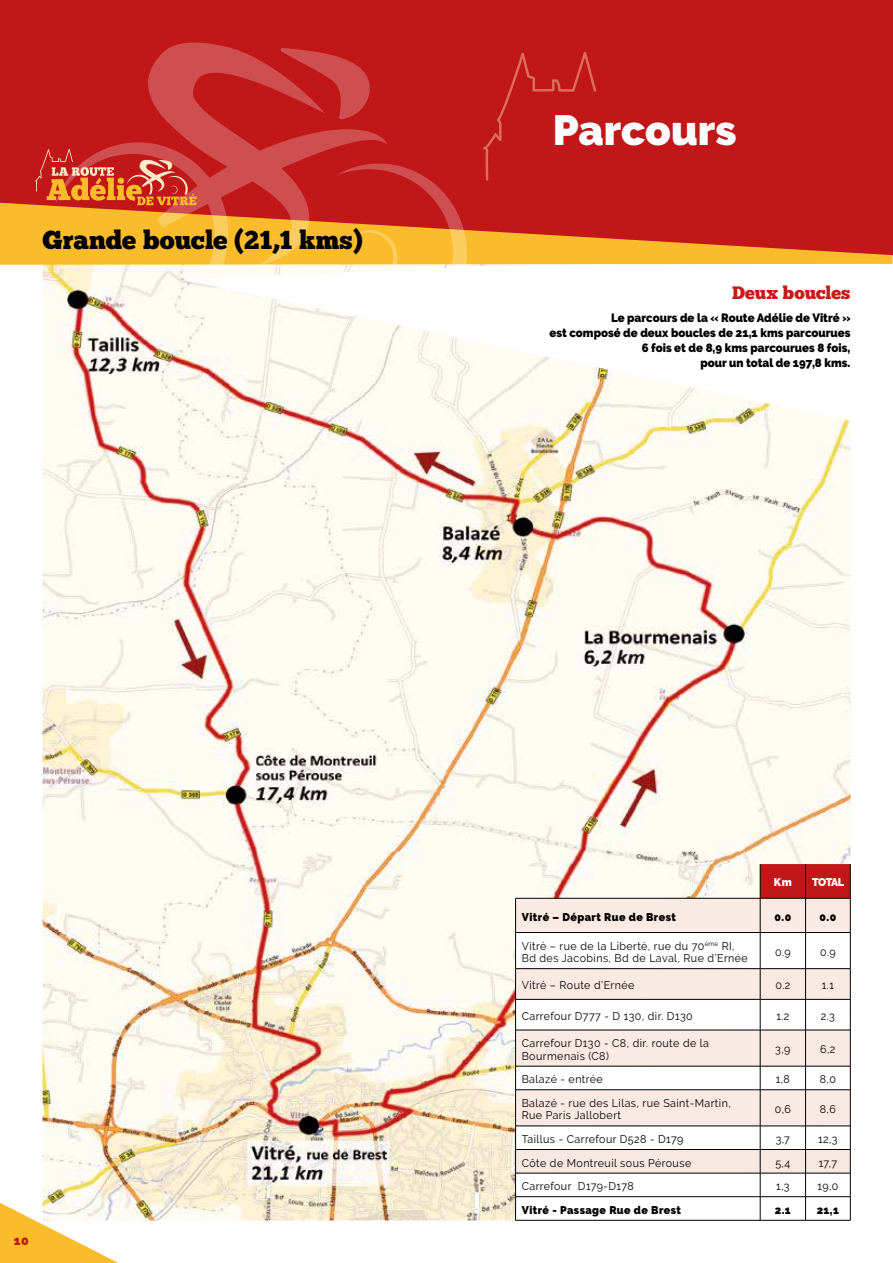
<style>
.page{position:relative;width:893px;height:1263px;background:#fff}
.page>*{position:absolute;margin:0;border:0;box-sizing:border-box;transform-origin:0 0}
.t1{font:900 42px "Raleway";color:#fff}
.t2{font:25.95px "Chunk Five";color:#000}
.t3{font:18px "Chunk Five";color:#cd1719}
.t4{font:900 12.6px "Raleway";color:#c11718}
.t5{font:900 12px/15px "Raleway";color:#000;text-align:right;scale:.95 1}
.t6{font:11.1px/12.6px "Raleway";letter-spacing:.04em;color:#000;scale:.96 1}
.t7{font:900 11.1px "Raleway";letter-spacing:.04em;color:#000;scale:.96 1}
.t8{font:900 11.1px "Raleway";letter-spacing:-.06em;color:#fff;scale:.96 1}
</style>
<div class="page">
<img style="left:43px;top:265px;width:807px;height:955px">
<svg style="left:183px;top:265px;width:668px;height:165px"></svg>
<svg style="left:0;top:255px;width:893px;height:10px;background:#fbc13d"></svg>
<div style="left:0;top:0;width:893px;height:255px;background:#c11718"></div>
<svg style="left:55px;top:34px;width:333px;height:247px;background:#d45639"></svg>
<svg style="left:337px;top:163px;width:131px;height:131px"></svg>
<svg style="left:35px;top:149px;width:161px;height:56px;background:#d24e34"></svg>
<svg style="left:761px;top:864px;width:89px;height:34px;background:#bf1718"></svg>
<div style="left:516px;top:899px;width:334px;height:33px;background:#f9eae3"></div>
<svg style="left:516px;top:933px;width:334px;height:193px;fill:#f9eae3"></svg>
<hr style="left:515px;top:932px;width:1px;height:37px;background:#000">
<hr style="left:760px;top:933px;width:1px;height:35px;background:#000">
<hr style="left:805px;top:933px;width:1px;height:35px;background:#000">
<hr style="left:850px;top:932px;width:1px;height:37px;background:#000">
<hr style="left:515px;top:999px;width:1px;height:31px;background:#000">
<hr style="left:760px;top:999px;width:1px;height:31px;background:#000">
<hr style="left:805px;top:999px;width:1px;height:31px;background:#000">
<hr style="left:850px;top:999px;width:1px;height:31px;background:#000">
<svg style="left:515px;top:1066px;width:1px;height:24px"></svg>
<svg style="left:760px;top:1067px;width:1px;height:22px"></svg>
<svg style="left:805px;top:1067px;width:1px;height:22px"></svg>
<svg style="left:850px;top:1066px;width:1px;height:24px"></svg>
<hr style="left:515px;top:1220px;width:245px;height:1px;background:#000">
<hr style="left:760px;top:1220px;width:45px;height:1px;background:#000">
<hr style="left:805px;top:1220px;width:45px;height:1px;background:#000">
<hr style="left:515px;top:898px;width:245px;height:1px;background:#000">
<hr style="left:760px;top:898px;width:45px;height:1px;background:#000">
<hr style="left:806px;top:898px;width:44px;height:1px;background:#000">
<hr style="left:515px;top:898px;width:1px;height:34px;background:#000">
<hr style="left:760px;top:864px;width:1px;height:34px;background:#000">
<hr style="left:805px;top:864px;width:1px;height:34px;background:#000">
<hr style="left:850px;top:864px;width:1px;height:34px;background:#000">
<hr style="left:760px;top:898px;width:1px;height:34px;background:#000">
<hr style="left:805px;top:898px;width:1px;height:34px;background:#000">
<hr style="left:850px;top:898px;width:1px;height:34px;background:#000">
<hr style="left:516px;top:932px;width:244px;height:1px;background:#000">
<hr style="left:760px;top:932px;width:45px;height:1px;background:#000">
<hr style="left:805px;top:932px;width:45px;height:1px;background:#000">
<hr style="left:516px;top:968px;width:244px;height:1px;background:#000">
<hr style="left:760px;top:968px;width:45px;height:1px;background:#000">
<hr style="left:805px;top:968px;width:45px;height:1px;background:#000">
<hr style="left:515px;top:969px;width:1px;height:30px;background:#000">
<hr style="left:760px;top:969px;width:1px;height:30px;background:#000">
<hr style="left:805px;top:969px;width:1px;height:30px;background:#000">
<hr style="left:850px;top:969px;width:1px;height:30px;background:#000">
<hr style="left:516px;top:999px;width:244px;height:1px;background:#000">
<hr style="left:760px;top:999px;width:45px;height:1px;background:#000">
<hr style="left:805px;top:999px;width:45px;height:1px;background:#000">
<hr style="left:516px;top:1066px;width:244px;height:1px;background:#000">
<hr style="left:760px;top:1066px;width:45px;height:1px;background:#000">
<hr style="left:805px;top:1066px;width:45px;height:1px;background:#000">
<hr style="left:516px;top:1030px;width:244px;height:1px;background:#000">
<hr style="left:760px;top:1030px;width:45px;height:1px;background:#000">
<hr style="left:805px;top:1030px;width:45px;height:1px;background:#000">
<hr style="left:516px;top:1089px;width:244px;height:1px;background:#000">
<hr style="left:760px;top:1089px;width:45px;height:1px;background:#000">
<hr style="left:805px;top:1089px;width:45px;height:1px;background:#000">
<hr style="left:515px;top:1030px;width:1px;height:36px;background:#000">
<hr style="left:515px;top:1090px;width:1px;height:36px;background:#000">
<hr style="left:760px;top:1030px;width:1px;height:36px;background:#000">
<hr style="left:805px;top:1030px;width:1px;height:36px;background:#000">
<hr style="left:850px;top:1030px;width:1px;height:36px;background:#000">
<hr style="left:760px;top:1090px;width:1px;height:36px;background:#000">
<hr style="left:805px;top:1090px;width:1px;height:36px;background:#000">
<hr style="left:850px;top:1090px;width:1px;height:36px;background:#000">
<svg style="left:515px;top:1126px;width:336px;height:94px"></svg>
<hr style="left:516px;top:1196px;width:244px;height:1px;background:#000">
<hr style="left:760px;top:1196px;width:45px;height:1px;background:#000">
<hr style="left:805px;top:1196px;width:45px;height:1px;background:#000">
<svg style="left:0;top:1203px;width:119px;height:60px"></svg>
<svg style="left:483px;top:52px;width:113px;height:129px;background:#c21b1b"></svg>
<h2 class="t2" style="left:43px;top:224px;width:322px">Grande boucle (21,1 kms)</h2>
<h1 class="t1" style="left:553px;top:106px;width:185px">Parcours</h1>
<h3 class="t3" style="left:732px;top:282px;width:120px">Deux boucles</h3>
<p class="t5" style="left:549px;top:310px;width:318px">Le parcours de la « Route Adélie de Vitré »<br>est composé de deux boucles de 21,1 kms parcourues 6 fois et de 8,9 kms parcourues 8 fois,<br>pour un total de 197,8 kms.</p>
<p class="t4" style="left:14px;top:1233px;width:17px">10</p>
<p class="t8" style="left:774px;top:876px;width:20px">Km</p>
<p class="t8" style="left:812px;top:876px;width:35px">TOTAL</p>
<p class="t7" style="left:522px;top:910px;width:162px">Vitré – Départ Rue de Brest</p>
<p class="t7" style="left:774px;top:910px;width:19px">0.0</p>
<p class="t7" style="left:820px;top:910px;width:19px">0.0</p>
<p class="t6" style="left:522px;top:939px;width:237px">Vitré – rue de la Liberté, rue du 70<sup>ème</sup> RI,<br>Bd des Jacobins, Bd de Laval, Rue d’Ernée</p>
<p class="t6" style="left:775px;top:945px;width:18px">0.9</p>
<p class="t6" style="left:820px;top:945px;width:18px">0.9</p>
<p class="t6" style="left:522px;top:979px;width:119px">Vitré – Route d’Ernée</p>
<p class="t6" style="left:775px;top:979px;width:17px">0.2</p>
<p class="t6" style="left:822px;top:979px;width:14px">1.1</p>
<p class="t6" style="left:522px;top:1010px;width:180px">Carrefour D777 - D 130, dir. D130</p>
<p class="t6" style="left:776px;top:1010px;width:15px">1.2</p>
<p class="t6" style="left:821px;top:1010px;width:16px">2.3</p>
<p class="t6" style="left:522px;top:1037px;width:197px">Carrefour D130 - C8, dir. route de la<br>Bourmenais (C8)</p>
<p class="t6" style="left:775px;top:1043px;width:17px">3,9</p>
<p class="t6" style="left:820px;top:1043px;width:17px">6,2</p>
<p class="t6" style="left:522px;top:1073px;width:86px">Balazé - entrée</p>
<p class="t6" style="left:776px;top:1073px;width:16px">1,8</p>
<p class="t6" style="left:820px;top:1073px;width:18px">8,0</p>
<p class="t6" style="left:522px;top:1096px;width:219px">Balazé - rue des Lilas, rue Saint-Martin,<br>Rue Paris Jallobert</p>
<p class="t6" style="left:775px;top:1103px;width:18px">0,6</p>
<p class="t6" style="left:820px;top:1103px;width:18px">8,6</p>
<p class="t6" style="left:522px;top:1133px;width:170px">Taillus - Carrefour D528 - D179</p>
<p class="t6" style="left:776px;top:1133px;width:16px">3,7</p>
<p class="t6" style="left:818px;top:1133px;width:22px">12,3</p>
<p class="t6" style="left:522px;top:1156px;width:178px">Côte de Montreuil sous Pérouse</p>
<p class="t6" style="left:775px;top:1156px;width:17px">5,4</p>
<p class="t6" style="left:819px;top:1156px;width:21px">17,7</p>
<p class="t6" style="left:522px;top:1180px;width:118px">Carrefour D179-D178</p>
<p class="t6" style="left:776px;top:1180px;width:16px">1,3</p>
<p class="t6" style="left:817px;top:1180px;width:23px">19,0</p>
<p class="t7" style="left:522px;top:1203px;width:167px">Vitré - Passage Rue de Brest</p>
<p class="t7" style="left:775px;top:1203px;width:18px">2.1</p>
<p class="t7" style="left:817px;top:1203px;width:25px">21,1</p>
</div>
